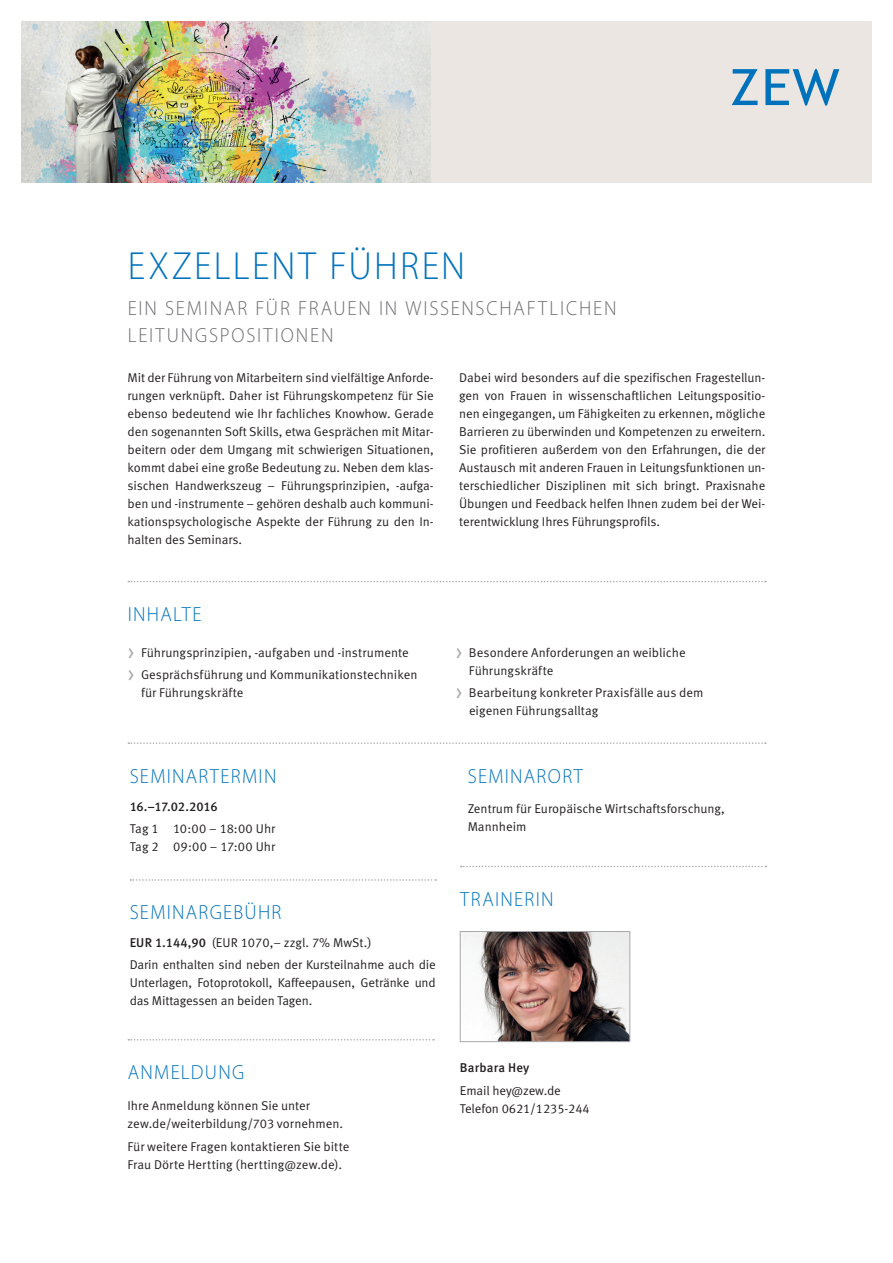
<style>
.page{position:relative;width:893px;height:1263px;background:#fff}
.page>*{position:absolute;margin:0;border:0;box-sizing:border-box;transform-origin:0 0}
.t1{font:300 39.3px "Myriad Pro";letter-spacing:.06em;color:#0072bc;scale:.95 1}
.t2{font:300 20.4px "Myriad Pro";letter-spacing:.065em;color:#0072bc;scale:.95 1}
.t3{font:300 20.4px/27px "Myriad Pro";letter-spacing:.095em;color:#6c6d70;scale:.95 1}
.t4{font:12.75px/18px "Meta Pro";letter-spacing:-.005em;color:#231f20}
.t5{font:500 12.75px "Meta Pro";letter-spacing:-.02em;color:#231f20}
.t6{font:500 12.75px "Meta Pro";letter-spacing:.005em;color:#231f20}
.s1{font-size:24px;color:#a8a9ad}
.s2{font-weight:500}
</style>
<div class="page">
<div style="left:21px;top:21px;width:851px;height:162px;background:#ebe6e2"></div>
<img style="left:21px;top:21px;width:410px;height:162px">
<svg style="left:128px;top:581px;width:638px;height:1px"></svg>
<svg style="left:128px;top:742px;width:638px;height:2px"></svg>
<svg style="left:732px;top:69px;width:26px;height:36px"></svg>
<svg style="left:765px;top:69px;width:74px;height:37px"></svg>
<svg style="left:130px;top:879px;width:306px;height:2px"></svg>
<svg style="left:128px;top:1039px;width:306px;height:1px"></svg>
<svg style="left:461px;top:866px;width:305px;height:1px"></svg>
<img style="left:462px;top:933px;width:166px;height:107px">
<div style="left:460px;top:931px;width:170px;height:111px;border:1px solid #a8a9ad"></div>
<h1 class="t1" style="left:128px;top:242px;width:356px">EXZELLENT FÜHREN</h1>
<h2 class="t3" style="left:128px;top:294px;width:516px">EIN SEMINAR FÜR FRAUEN IN WISSENSCHAFTLICHEN<br>LEITUNGSPOSITIONEN</h2>
<p class="t4" style="left:128px;top:369px;width:308px;text-align:justify">Mit der Führung von Mitarbeitern sind vielfältige Anforde&shy;rungen verknüpft. Daher ist Führungskompetenz für Sie ebenso bedeutend wie Ihr fachliches Knowhow. Gerade den sogenannten Soft Skills, etwa Gesprächen mit Mitar&shy;beitern oder dem Umgang mit schwierigen Situationen, kommt dabei eine große Bedeutung zu. Neben dem klas&shy;sischen Handwerkszeug – Führungsprinzipien, -aufga&shy;ben und -instrumente – gehören deshalb auch kommuni&shy;kationspsychologische Aspekte der Führung zu den In&shy;halten des Seminars.</p>
<p class="t4" style="left:459px;top:369px;width:308px;text-align:justify">Dabei wird besonders auf die spezifischen Fragestellun&shy;gen von Frauen in wissenschaftlichen Leitungspositio&shy;nen eingegangen, um Fähigkeiten zu erkennen, mögliche Barrieren zu überwinden und Kompetenzen zu erweitern.<br>Sie profitieren außerdem von den Erfahrungen, die der Austausch mit anderen Frauen in Leitungsfunktionen un&shy;terschiedlicher Disziplinen mit sich bringt. Praxisnahe Übungen und Feedback helfen Ihnen zudem bei der Wei&shy;terentwicklung Ihres Führungsprofils.</p>
<h2 class="t2" style="left:128px;top:601px;width:79px">INHALTE</h2>
<p class="t4" style="left:128px;top:642px;width:291px;line-height:22.2px"><span class="s1">›</span> Führungsprinzipien, -aufgaben und -instrumente <span class="s1">›</span> Gesprächsführung und Kommunikationstechniken</p>
<p class="t4" style="left:141px;top:684px;width:104px">für Führungskräfte</p>
<h2 class="t2" style="left:130px;top:764px;width:156px">SEMINARTERMIN</h2>
<p class="t5" style="left:130px;top:798px;width:90px">16.–17.02.2016</p>
<p class="t4" style="left:130px;top:820px;width:147px">Tag 1 10:00 – 18:00 Uhr<br>Tag 2 09:00 – 17:00 Uhr</p>
<h2 class="t2" style="left:130px;top:900px;width:161px">SEMINARGEBÜHR</h2>
<p class="t4" style="left:130px;top:931px;width:308px;line-height:22.2px"><span class="s2">EUR 1.144,90</span> (EUR 1070,– zzgl. 7% MwSt.)<br>Darin enthalten sind neben der Kursteilnahme auch die</p>
<p class="t4" style="left:130px;top:974px;width:308px">Unterlagen, Fotoprotokoll, Kaffeepausen, Getränke und das Mittagessen an beiden Tagen.</p>
<p class="t4" style="left:469px;top:644px;width:218px;text-indent:-13px"><span class="s1">›</span> Besondere Anforderungen an weibliche<br>Führungskräfte</p>
<p class="t4" style="left:469px;top:684px;width:236px;text-indent:-14px"><span class="s1">›</span> Bearbeitung konkreter Praxisfälle aus dem eigenen Führungsalltag</p>
<h2 class="t2" style="left:468px;top:764px;width:122px">SEMINARORT</h2>
<p class="t4" style="left:468px;top:800px;width:259px">Zentrum für Europäische Wirtschaftsforschung,<br>Mannheim</p>
<h2 class="t2" style="left:460px;top:886px;width:100px">TRAINERIN</h2>
<h2 class="t2" style="left:128px;top:1060px;width:124px">ANMELDUNG</h2>
<p class="t6" style="left:460px;top:1060px;width:71px">Barbara Hey</p>
<p class="t4" style="left:460px;top:1081px;width:131px">Email hey@zew.de<br>Telefon 0621/1235-244</p>
<p class="t4" style="left:128px;top:1097px;width:217px">Ihre Anmeldung können Sie unter zew.de/weiterbildung/703 vornehmen.</p>
<p class="t4" style="left:128px;top:1137px;width:223px">Für weitere Fragen kontaktieren Sie bitte<br>Frau Dörte Hertting (hertting@zew.de).</p>
</div>
